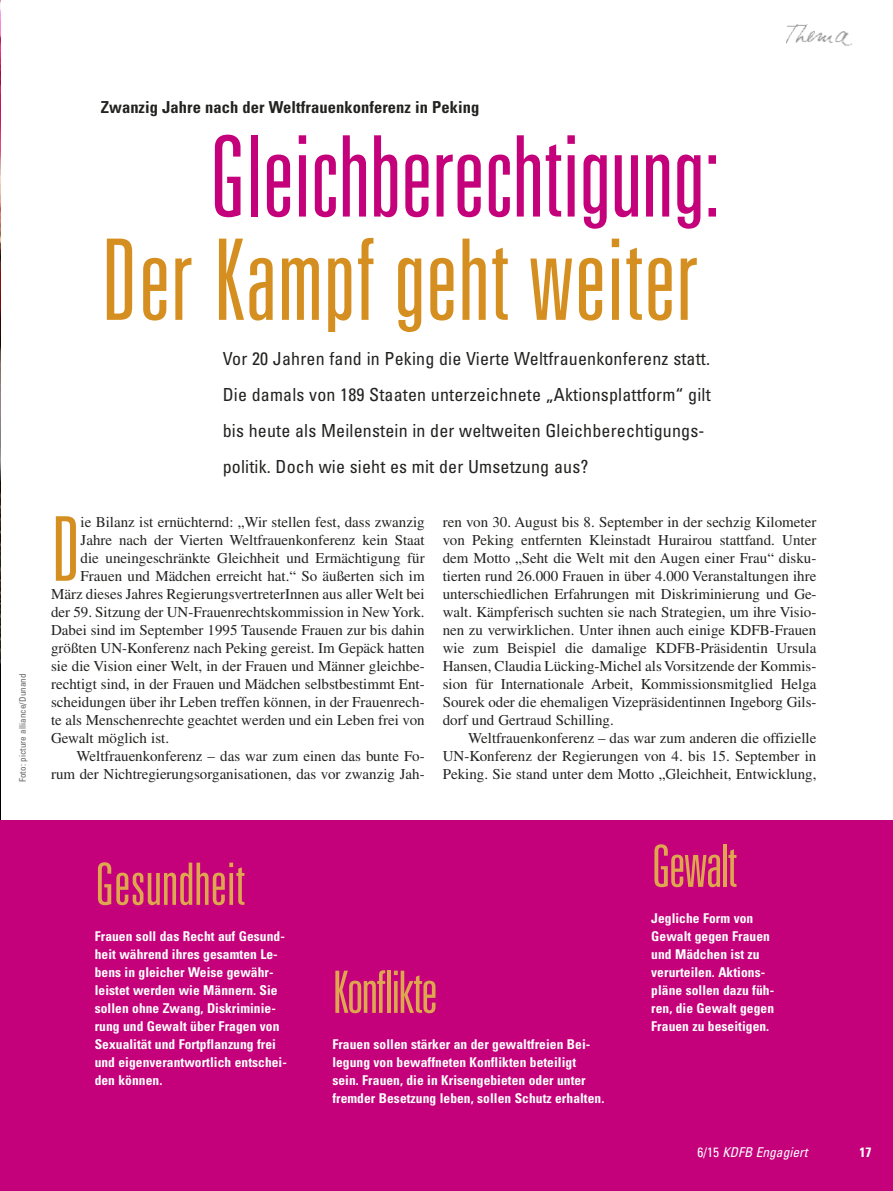
<style>
.page{position:relative;width:893px;height:1191px;background:#fff}
.page>*{position:absolute;margin:0;border:0;box-sizing:border-box;transform-origin:0 0}
.t1{font:300 ultra-condensed 112.5px "Univers LT";color:#c4007a}
.t2{font:300 ultra-condensed 112.5px "Univers LT";letter-spacing:.01em;color:#d58f20}
.t3{font:300 ultra-condensed 89.25px "Univers LT";color:#d58f20}
.t4{font:300 ultra-condensed 58.5px "Univers LT";letter-spacing:-.03em;color:#dea64f}
.t5{font:300 ultra-condensed 58.5px "Univers LT";color:#dea64f}
.t6{font:condensed 18px/36px "Univers LT";letter-spacing:.01em;color:#222221}
.t7{font:700 condensed 16.5px "Univers LT";letter-spacing:.005em;color:#222221}
.t8{font:15px/18px "Times LT";color:#222221;text-align:justify}
.t9{font:700 condensed 13.5px/18px "Univers LT";letter-spacing:.005em;color:#fff}
.t10{font:italic condensed 13.5px "Univers LT";color:#fff}
.t11{font:condensed 9px "Univers LT";letter-spacing:.01em;color:#656464}
.s1{font-style:normal}
</style>
<div class="page">
<img style="left:0;top:0;width:1px;height:820px">
<div style="left:0;top:820px;width:893px;height:371px;background:#c4007a"></div>
<img style="left:786px;top:24px;width:67px;height:22px">
<p class="t11" style="left:19px;top:782px;width:110px;rotate:-90deg">Foto: picture alliance/Dunand</p>
<p class="t7" style="left:101px;top:101px;width:380px">Zwanzig Jahre nach der Weltfrauenkonferenz in Peking</p>
<h1 class="t1" style="left:209px;top:135px;width:513px">Gleichberechtigung:</h1>
<h1 class="t2" style="left:101px;top:239px;width:600px">Der Kampf geht weiter</h1>
<p class="t6" style="left:223px;top:342px;width:489px">Vor 20 Jahren fand in Peking die Vierte Weltfrauenkonferenz statt.<br>Die damals von 189 Staaten unterzeichnete „Aktionsplattform“ gilt bis heute als Meilenstein in der weltweiten Gleichberechtigungs&shy;politik. Doch wie sieht es mit der Umsetzung aus?</p>
<h2 class="t3" style="left:51px;top:516px;width:31px">D</h2>
<p class="t8" style="left:81px;top:512px;width:346px">ie Bilanz ist ernüchternd: „Wir stellen fest, dass zwanzig</p>
<p class="t8" style="left:81px;top:530px;width:346px">Jahre nach der Vierten Weltfrauenkonferenz kein Staat</p>
<p class="t8" style="left:81px;top:548px;width:346px">die uneingeschränkte Gleichheit und Ermächtigung für</p>
<p class="t8" style="left:81px;top:566px;width:346px">Frauen und Mädchen erreicht hat.“ So äußerten sich im</p>
<p class="t8" style="left:51px;top:584px;width:375px">März dieses Jahres RegierungsvertreterInnen aus aller Welt bei</p>
<p class="t8" style="left:51px;top:602px;width:375px">der 59. Sitzung der UN-Frauenrechtskommission in NewYork.</p>
<p class="t8" style="left:51px;top:620px;width:375px">Dabei sind im September 1995 Tausende Frauen zur bis dahin</p>
<p class="t8" style="left:51px;top:638px;width:375px">größten UN-Konferenz nach Peking gereist. Im Gepäck hatten</p>
<p class="t8" style="left:51px;top:656px;width:375px">sie die Vision einer Welt, in der Frauen und Männer gleichbe-</p>
<p class="t8" style="left:51px;top:674px;width:375px">rechtigt sind, in der Frauen und Mädchen selbstbestimmt Ent-</p>
<p class="t8" style="left:51px;top:692px;width:375px">scheidungen über ihr Leben treffen können, in der Frauenrech-</p>
<p class="t8" style="left:51px;top:710px;width:375px">te als Menschenrechte geachtet werden und ein Leben frei von</p>
<p class="t8" style="left:51px;top:728px;width:120px">Gewalt möglich ist.</p>
<p class="t8" style="left:77px;top:746px;width:350px">Weltfrauenkonferenz – das war zum einen das bunte Fo-</p>
<p class="t8" style="left:51px;top:764px;width:375px">rum der Nichtregierungsorganisationen, das vor zwanzig Jah-</p>
<p class="t8" style="left:443px;top:512px;width:375px">ren von 30. August bis 8. September in der sechzig Kilometer von Peking entfernten Kleinstadt Hurairou stattfand. Unter dem Motto „Seht die Welt mit den Augen einer Frau“ disku&shy;tierten rund 26.000 Frauen in über 4.000 Veranstaltungen ihre unterschiedlichen Erfahrungen mit Diskriminierung und Ge&shy;walt. Kämpferisch suchten sie nach Strategien, um ihre Visio&shy;nen zu verwirklichen. Unter ihnen auch einige KDFB-Frauen wie zum Beispiel die damalige KDFB-Präsidentin Ursula Hansen, Claudia Lücking-Michel als Vorsitzende der Kommis&shy;sion für Internationale Arbeit, Kommissionsmitglied Helga Sourek oder die ehemaligen Vizepräsidentinnen Ingeborg Gils&shy;dorf und Gertraud Schilling.</p>
<p class="t8" style="left:443px;top:728px;width:375px;text-indent:26px">Weltfrauenkonferenz – das war zum anderen die offizielle UN-Konferenz der Regierungen von 4. bis 15. September in Peking. Sie stand unter dem Motto „Gleichheit, Entwicklung,</p>
<h3 class="t5" style="left:95px;top:862px;width:152px">Gesundheit</h3>
<p class="t9" style="left:95px;top:928px;width:194px">Frauen soll das Recht auf Gesund&shy;heit während ihres gesamten Le&shy;bens in gleicher Weise gewähr&shy;leistet werden wie Männern. Sie sollen ohne Zwang, Diskriminie&shy;rung und Gewalt über Fragen von<br>Sexualität und Fortpflanzung frei und eigenverantwortlich entschei&shy;den können.</p>
<h3 class="t4" style="left:332px;top:970px;width:107px">Konflikte</h3>
<p class="t9" style="left:332px;top:1036px;width:274px">Frauen sollen stärker an der gewaltfreien Bei&shy;legung von bewaffneten Konflikten beteiligt sein. Frauen, die in Krisengebieten oder unter fremder Besetzung leben, sollen Schutz erhalten.</p>
<h3 class="t4" style="left:651px;top:844px;width:88px">Gewalt</h3>
<p class="t9" style="left:651px;top:910px;width:124px">Jegliche Form von<br>Gewalt gegen Frauen und Mädchen ist zu verurteilen. Aktions&shy;pläne sollen dazu füh&shy;ren, die Gewalt gegen<br>Frauen zu beseitigen.</p>
<p class="t10" style="left:697px;top:1147px;width:112px"><span class="s1">6/15</span> KDFB Engagiert</p>
<p class="t9" style="left:859px;top:1144px;width:13px">17</p>
</div>
